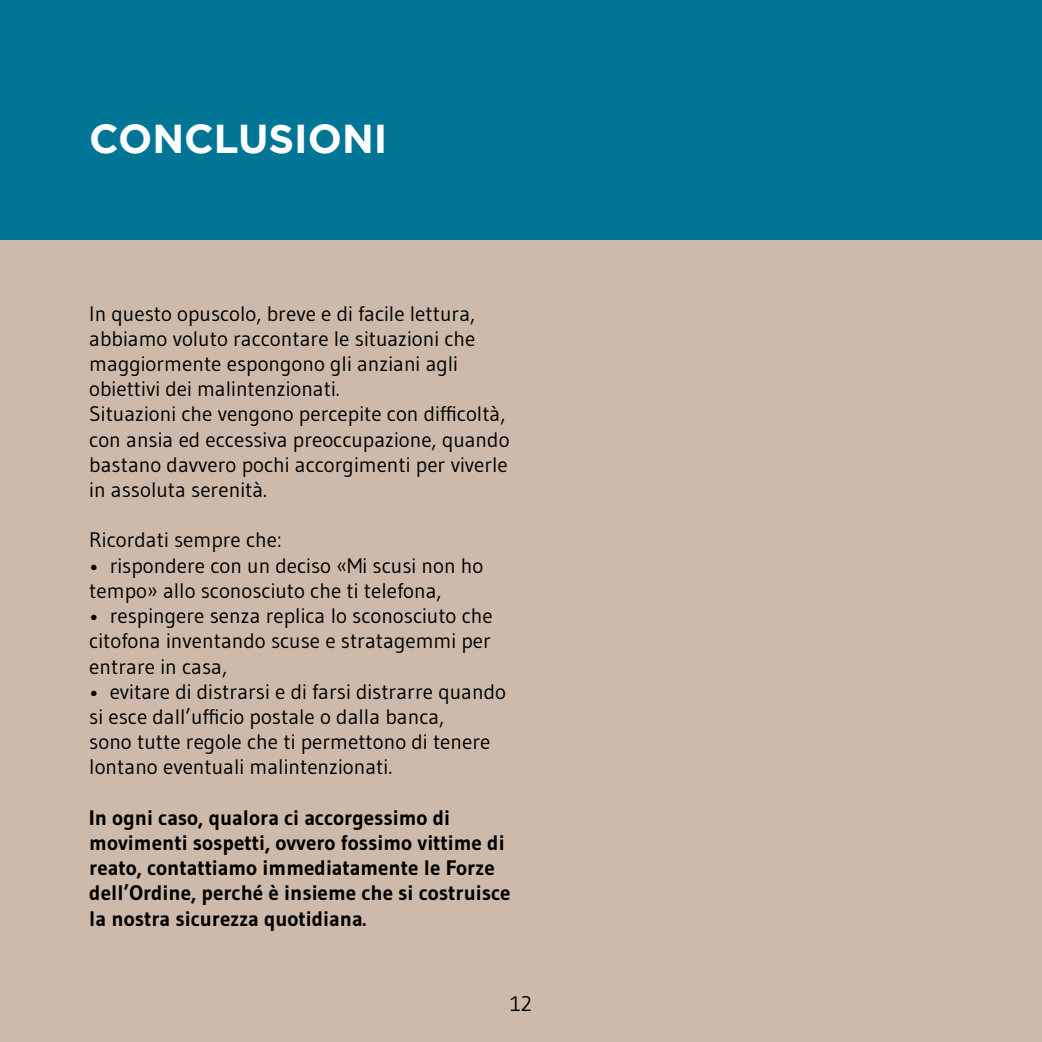
<style>
.page{position:relative;width:1042px;height:1042px;background:#cdbaaa}
.page>*{position:absolute;margin:0;border:0;box-sizing:border-box;transform-origin:0 0}
.t1{font:700 40.25px "Gotham";color:#fff}
.t2{font:21px/25.2px "Gudea";color:#000}
.t3{font:700 21px/25.2px "Gudea";color:#000}
</style>
<div class="page">
<div style="left:0;top:0;width:1042px;height:239px;background:#007595"></div>
<h1 class="t1" style="left:89px;top:115px;width:299px">CONCLUSIONI</h1>
<p class="t2" style="left:89px;top:300px;width:422px">In questo opuscolo, breve e di facile lettura, abbiamo voluto raccontare le situazioni che maggiormente espongono gli anziani agli obiettivi dei malintenzionati.<br>Situazioni che vengono percepite con difficoltà, con ansia ed eccessiva preoccupazione, quando bastano davvero pochi accorgimenti per viverle in assoluta serenità.</p>
<p class="t2" style="left:89px;top:527px;width:194px">Ricordati sempre che:</p>
<p class="t2" style="left:89px;top:552px;width:396px">• rispondere con un deciso «Mi scusi non ho tempo» allo sconosciuto che ti telefona,</p>
<p class="t2" style="left:89px;top:603px;width:405px;text-align:justify">• respingere senza replica lo sconosciuto che citofona inventando scuse e stratagemmi per entrare in casa,</p>
<p class="t2" style="left:89px;top:678px;width:418px">• evitare di distrarsi e di farsi distrarre quando si esce dall’ufficio postale o dalla banca,<br>sono tutte regole che ti permettono di tenere lontano eventuali malintenzionati.</p>
<p class="t3" style="left:89px;top:804px;width:423px">In ogni caso, qualora ci accorgessimo di movimenti sospetti, ovvero fossimo vittime di reato, contattiamo immediatamente le Forze dell’Ordine, perché è insieme che si costruisce la nostra sicurezza quotidiana.</p>
<p class="t2" style="left:510px;top:991px;width:23px">12</p>
</div>
